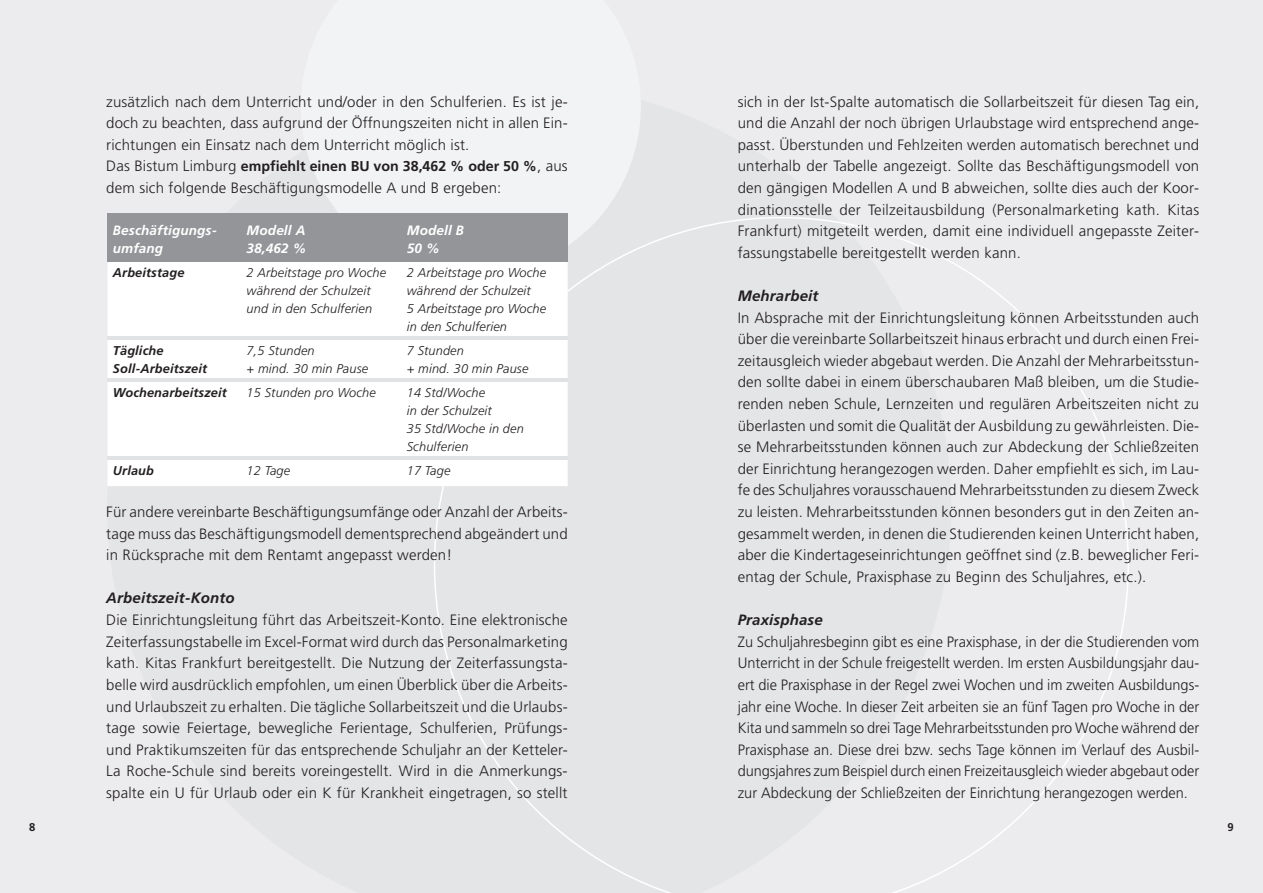
<style>
.page{position:relative;width:1263px;height:893px;background:#ececee}
.page>*{position:absolute;margin:0;border:0;box-sizing:border-box;transform-origin:0 0}
.t1{font:300 15px/21.6px "Frutiger";letter-spacing:.01em;color:#231f20;text-align:justify}
.t2{font:italic 700 15px "Frutiger";letter-spacing:.01em;color:#231f20}
.t3{font:700 14.25px "Frutiger";color:#231f20}
.t4{font:italic 700 13.5px/18px "Frutiger";letter-spacing:.01em;color:#fff}
.t5{font:italic 300 12.75px/18px "Frutiger";letter-spacing:.01em;color:#231f20}
.t6{font:italic 700 12.75px/18px "Frutiger";letter-spacing:.01em;color:#231f20}
.t7{font:700 11.25px "Frutiger";color:#231f20}
.s1{font-weight:300;font-size:15px}
</style>
<div class="page">
<svg style="left:434px;top:217px;width:695px;height:676px"></svg>
<svg style="left:568px;top:217px;width:73px;height:59px"></svg>
<div style="left:109px;top:215px;width:457px;height:270px;background:#fff"></div>
<div style="left:107px;top:213px;width:461px;height:273px;border:2px solid #fff"></div>
<div style="left:107px;top:213px;width:461px;height:49px;background:#939598"></div>
<hr style="left:107px;top:336px;width:461px;height:4px;background:#e1e2e4">
<hr style="left:107px;top:378px;width:461px;height:3px;background:#e1e2e4">
<hr style="left:107px;top:456px;width:461px;height:3px;background:#e1e2e4">
<p class="t1" style="left:106px;top:92px;width:463px">zusätzlich nach dem Unterricht und/oder in den Schulferien. Es ist je&shy;doch zu beachten, dass aufgrund der Öffnungszeiten nicht in allen Ein&shy;richtungen ein Einsatz nach dem Unterricht möglich ist.</p>
<p class="t3" style="left:106px;top:161px;width:463px"><span class="s1">Das Bistum Limburg</span> empfiehlt einen BU von 38,462 % oder 50 %<span class="s1">, aus</span></p>
<p class="t1" style="left:106px;top:178px;width:397px">dem sich folgende Beschäftigungsmodelle A und B ergeben:</p>
<p class="t4" style="left:113px;top:222px;width:106px">Beschäftigungs&shy;umfang</p>
<p class="t6" style="left:113px;top:264px;width:73px">Arbeitstage</p>
<p class="t6" style="left:113px;top:342px;width:96px">Tägliche<br>Soll-Arbeitszeit</p>
<p class="t6" style="left:113px;top:384px;width:115px">Wochenarbeitszeit</p>
<p class="t4" style="left:247px;top:222px;width:61px">Modell A<br>38,462 %</p>
<p class="t5" style="left:247px;top:264px;width:141px">2 Arbeitstage pro Woche während der Schulzeit und in den Schulferien</p>
<p class="t5" style="left:247px;top:342px;width:123px">7,5 Stunden<br>+ mind. 30 min Pause</p>
<p class="t5" style="left:247px;top:384px;width:131px">15 Stunden pro Woche</p>
<p class="t6" style="left:113px;top:462px;width:43px">Urlaub</p>
<p class="t5" style="left:247px;top:462px;width:45px">12 Tage</p>
<p class="t4" style="left:407px;top:222px;width:59px">Modell B<br>50 %</p>
<p class="t5" style="left:407px;top:264px;width:141px">2 Arbeitstage pro Woche während der Schulzeit<br>5 Arbeitstage pro Woche in den Schulferien</p>
<p class="t5" style="left:407px;top:342px;width:123px">7 Stunden<br>+ mind. 30 min Pause</p>
<p class="t5" style="left:407px;top:384px;width:118px">14 Std/Woche<br>in der Schulzeit<br>35 Std/Woche in den<br>Schulferien</p>
<p class="t5" style="left:407px;top:462px;width:45px">17 Tage</p>
<p class="t1" style="left:106px;top:502px;width:463px">Für andere vereinbarte Beschäftigungsumfänge oder Anzahl der Arbeits&shy;tage muss das Beschäftigungsmodell dementsprechend abgeändert und in Rücksprache mit dem Rentamt angepasst werden!</p>
<p class="t2" style="left:106px;top:592px;width:130px">Arbeitszeit-Konto</p>
<p class="t1" style="left:106px;top:610px;width:463px">Die Einrichtungsleitung führt das Arbeitszeit-Konto. Eine elektronische Zeiterfassungstabelle im Excel-Format wird durch das Personalmarketing kath. Kitas Frankfurt bereitgestellt. Die Nutzung der Zeiterfassungsta&shy;belle wird ausdrücklich empfohlen, um einen Überblick über die Arbeits&shy;und Urlaubszeit zu erhalten. Die tägliche Sollarbeitszeit und die Urlaubs&shy;tage sowie Feiertage, bewegliche Ferientage, Schulferien, Prüfungs&shy;und Praktikumszeiten für das entsprechende Schuljahr an der Ketteler-La Roche-Schule sind bereits voreingestellt. Wird in die Anmerkungs&shy;spalte ein U für Urlaub oder ein K für Krankheit eingetragen, so stellt</p>
<p class="t1" style="left:738px;top:92px;width:463px">sich in der Ist-Spalte automatisch die Sollarbeitszeit für diesen Tag ein, und die Anzahl der noch übrigen Urlaubstage wird entsprechend ange&shy;passt. Überstunden und Fehlzeiten werden automatisch berechnet und unterhalb der Tabelle angezeigt. Sollte das Beschäftigungsmodell von den gängigen Modellen A und B abweichen, sollte dies auch der Koor&shy;dinationsstelle der Teilzeitausbildung (Personalmarketing kath. Kitas Frankfurt) mitgeteilt werden, damit eine individuell angepasste Zeiter&shy;fassungstabelle bereitgestellt werden kann.</p>
<p class="t2" style="left:738px;top:290px;width:82px">Mehrarbeit</p>
<p class="t1" style="left:738px;top:308px;width:463px">In Absprache mit der Einrichtungsleitung können Arbeitsstunden auch über die vereinbarte Sollarbeitszeit hinaus erbracht und durch einen Frei&shy;zeitausgleich wieder abgebaut werden. Die Anzahl der Mehrarbeitsstun&shy;den sollte dabei in einem überschaubaren Maß bleiben, um die Studie&shy;renden neben Schule, Lernzeiten und regulären Arbeitszeiten nicht zu überlasten und somit die Qualität der Ausbildung zu gewährleisten. Die&shy;se Mehrarbeitsstunden können auch zur Abdeckung der Schließzeiten der Einrichtung herangezogen werden. Daher empfiehlt es sich, im Lau&shy;fe des Schuljahres vorausschauend Mehrarbeitsstunden zu diesem Zweck zu leisten. Mehrarbeitsstunden können besonders gut in den Zeiten an&shy;gesammelt werden, in denen die Studierenden keinen Unterricht haben, aber die Kindertageseinrichtungen geöffnet sind (z.B. beweglicher Feri&shy;entag der Schule, Praxisphase zu Beginn des Schuljahres, etc.).</p>
<p class="t2" style="left:738px;top:614px;width:87px">Praxisphase</p>
<p class="t1" style="left:738px;top:632px;width:463px">Zu Schuljahresbeginn gibt es eine Praxisphase, in der die Studierenden vom Unterricht in der Schule freigestellt werden. Im ersten Ausbildungsjahr dau&shy;ert die Praxisphase in der Regel zwei Wochen und im zweiten Ausbildungs&shy;jahr eine Woche. In dieser Zeit arbeiten sie an fünf Tagen pro Woche in der Kita und sammeln so drei Tage Mehrarbeitsstunden pro Woche während der Praxisphase an. Diese drei bzw. sechs Tage können im Verlauf des Ausbil&shy;dungsjahres zum Beispiel durch einen Freizeitausgleich wieder abgebaut oder zur Abdeckung der Schließzeiten der Einrichtung herangezogen werden.</p>
<p class="t7" style="left:29px;top:823px;width:8px">8</p>
<p class="t7" style="left:1227px;top:823px;width:8px">9</p>
</div>
